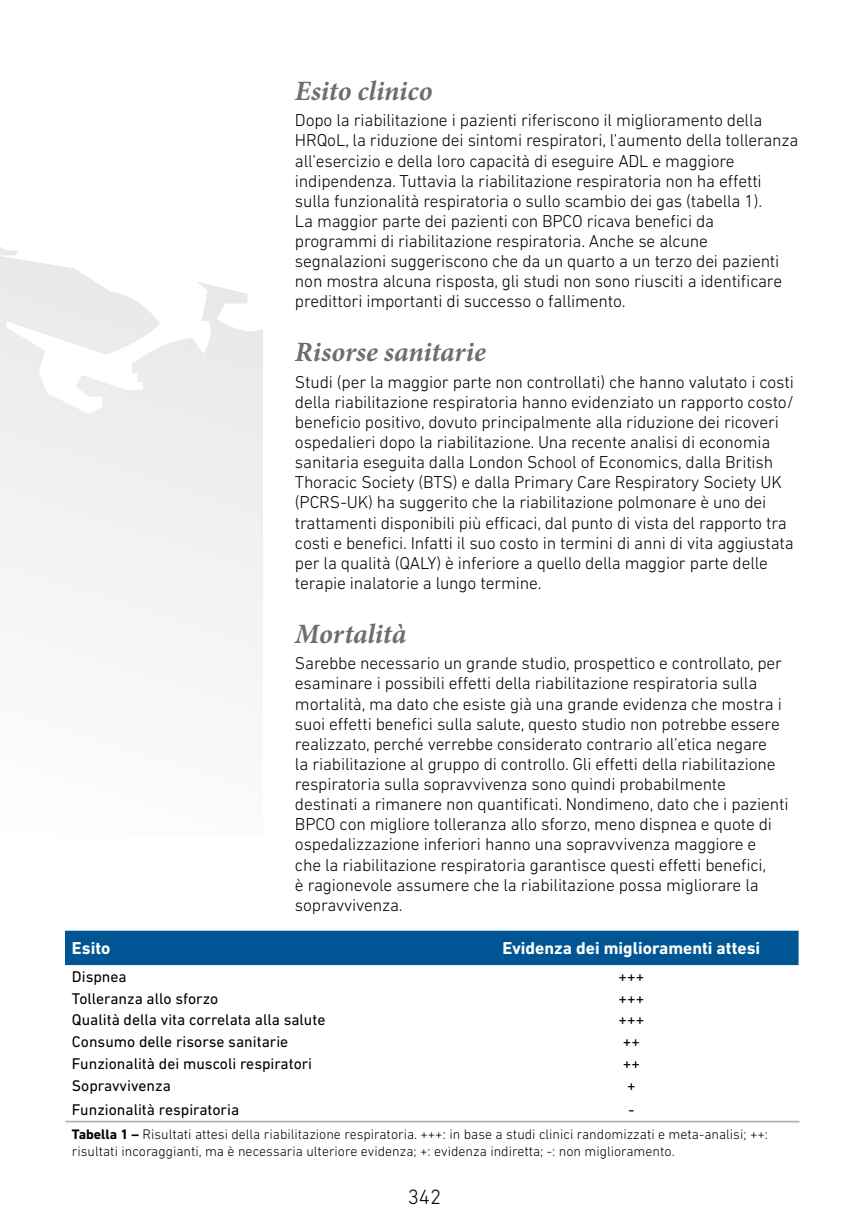
<style>
.page{position:relative;width:849px;height:1231px;background:#fff}
.page>*{position:absolute;margin:0;border:0;box-sizing:border-box;transform-origin:0 0}
.t1{font:italic 700 28px "Minion Pro";letter-spacing:-.005em;color:#6d6e71}
.t2{font:300 21px "DIN Next LT Pro";color:#000}
.t3{font:300 17.5px/20.1px "DIN Next LT Pro";letter-spacing:-.01em;color:#000}
.t4{font:700 17.5px "DIN Next LT Pro";color:#fff}
.t5{font:15.75px "DIN Next LT Pro";color:#000}
.t6{font:300 14px/16.8px "DIN Next LT Pro";color:#000}
.s1{font-weight:700}
</style>
<div class="page">
<svg style="left:0;top:247px;width:262px;height:429px"></svg>
<div style="left:0;top:623px;width:137px;height:53px;background:#f6f6f6"></div>
<svg style="left:246px;top:647px;width:16px;height:34px"></svg>
<div style="left:65px;top:930px;width:733px;height:34px;background:#005594"></div>
<hr style="left:65px;top:1120px;width:399px;height:2px;background:#b1b3ac">
<hr style="left:464px;top:1120px;width:335px;height:2px;background:#b1b3ac">
<h1 class="t1" style="left:295px;top:71px;width:139px">Esito clinico</h1>
<p class="t3" style="left:295px;top:110px;width:505px">Dopo la riabilitazione i pazienti riferiscono il miglioramento della HRQoL, la riduzione dei sintomi respiratori, l’aumento della tolleranza all’esercizio e della loro capacità di eseguire ADL e maggiore indipendenza. Tuttavia la riabilitazione respiratoria non ha effetti sulla funzionalità respiratoria o sullo scambio dei gas (tabella 1).<br>La maggior parte dei pazienti con BPCO ricava benefici da programmi di riabilitazione respiratoria. Anche se alcune segnalazioni suggeriscono che da un quarto a un terzo dei pazienti non mostra alcuna risposta, gli studi non sono riusciti a identificare predittori importanti di successo o fallimento.</p>
<h1 class="t1" style="left:295px;top:332px;width:192px">Risorse sanitarie</h1>
<p class="t3" style="left:295px;top:371px;width:500px">Studi (per la maggior parte non controllati) che hanno valutato i costi della riabilitazione respiratoria hanno evidenziato un rapporto costo/ beneficio positivo, dovuto principalmente alla riduzione dei ricoveri ospedalieri dopo la riabilitazione. Una recente analisi di economia sanitaria eseguita dalla London School of Economics, dalla British Thoracic Society (BTS) e dalla Primary Care Respiratory Society UK (PCRS-UK) ha suggerito che la riabilitazione polmonare è uno dei trattamenti disponibili più efficaci, dal punto di vista del rapporto tra costi e benefici. Infatti il suo costo in termini di anni di vita aggiustata per la qualità (QALY) è inferiore a quello della maggior parte delle terapie inalatorie a lungo termine.</p>
<h1 class="t1" style="left:295px;top:614px;width:113px">Mortalità</h1>
<p class="t3" style="left:295px;top:653px;width:495px">Sarebbe necessario un grande studio, prospettico e controllato, per esaminare i possibili effetti della riabilitazione respiratoria sulla mortalità, ma dato che esiste già una grande evidenza che mostra i suoi effetti benefici sulla salute, questo studio non potrebbe essere realizzato, perché verrebbe considerato contrario all’etica negare<br>la riabilitazione al gruppo di controllo. Gli effetti della riabilitazione respiratoria sulla sopravvivenza sono quindi probabilmente destinati a rimanere non quantificati. Nondimeno, dato che i pazienti BPCO con migliore tolleranza allo sforzo, meno dispnea e quote di ospedalizzazione inferiori hanno una sopravvivenza maggiore e<br>che la riabilitazione respiratoria garantisce questi effetti benefici,<br>è ragionevole assumere che la riabilitazione possa migliorare la sopravvivenza.</p>
<p class="t4" style="left:72px;top:938px;width:40px">Esito</p>
<p class="t4" style="left:502px;top:938px;width:259px">Evidenza dei miglioramenti attesi</p>
<p class="t5" style="left:72px;top:967px;width:56px">Dispnea</p>
<p class="t5" style="left:618px;top:967px;width:27px">+++</p>
<p class="t5" style="left:72px;top:989px;width:148px">Tolleranza allo sforzo</p>
<p class="t5" style="left:618px;top:989px;width:27px">+++</p>
<p class="t5" style="left:72px;top:1010px;width:255px">Qualità della vita correlata alla salute</p>
<p class="t5" style="left:618px;top:1010px;width:27px">+++</p>
<p class="t5" style="left:72px;top:1032px;width:218px">Consumo delle risorse sanitarie</p>
<p class="t5" style="left:622px;top:1032px;width:19px">++</p>
<p class="t5" style="left:72px;top:1054px;width:242px">Funzionalità dei muscoli respiratori</p>
<p class="t5" style="left:622px;top:1054px;width:19px">++</p>
<p class="t5" style="left:72px;top:1075px;width:100px">Sopravvivenza</p>
<p class="t5" style="left:627px;top:1075px;width:10px">+</p>
<p class="t5" style="left:72px;top:1099px;width:169px">Funzionalità respiratoria</p>
<p class="t5" style="left:628px;top:1099px;width:7px">-</p>
<p class="t6" style="left:72px;top:1125px;width:697px"><span class="s1">Tabella 1 –</span> Risultati attesi della riabilitazione respiratoria. +++: in base a studi clinici randomizzati e meta-analisi; ++: risultati incoraggianti, ma è necessaria ulteriore evidenza; +: evidenza indiretta; -: non miglioramento.</p>
<p class="t2" style="left:407px;top:1184px;width:35px">342</p>
</div>
